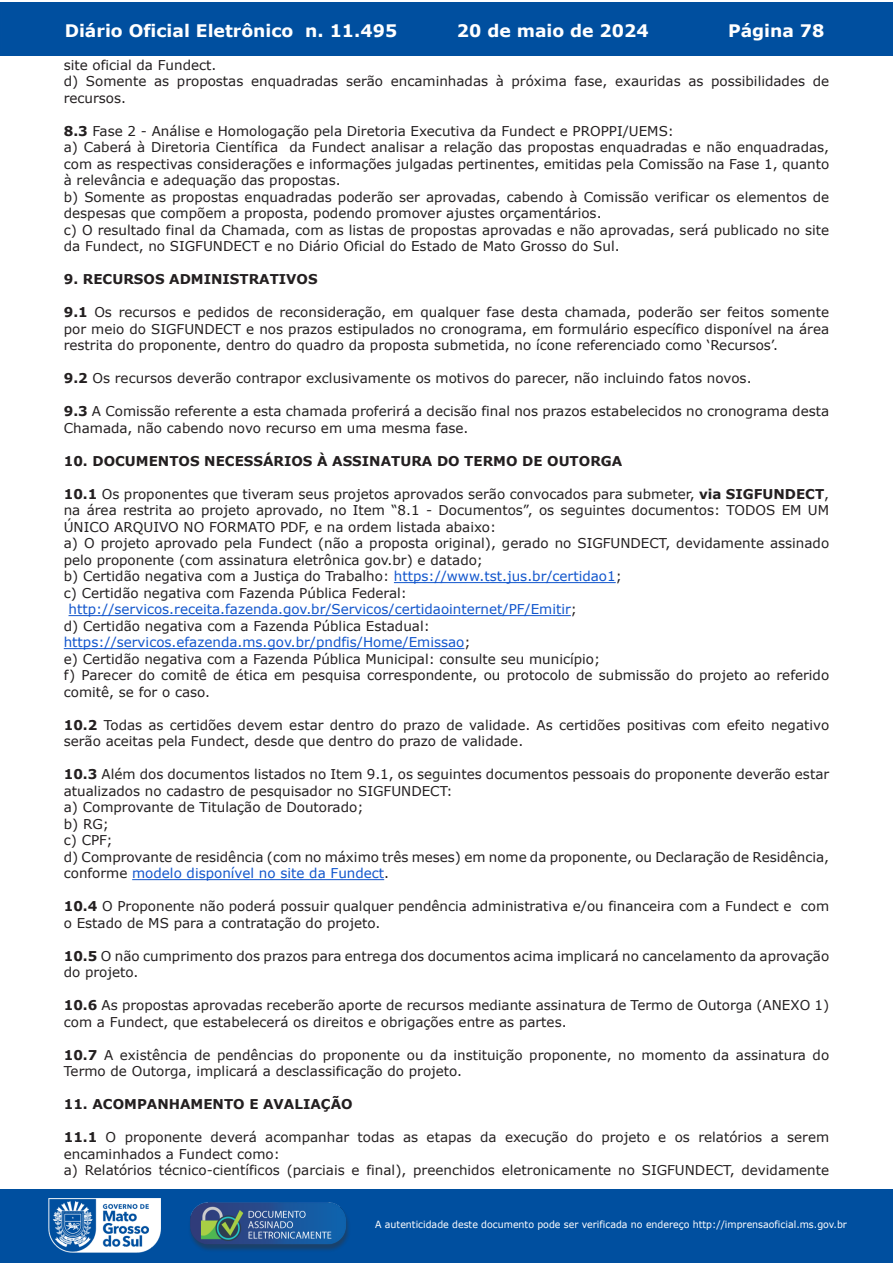
<style>
.page{position:relative;width:893px;height:1263px;background:#fff}
.page>*{position:absolute;margin:0;border:0;box-sizing:border-box;transform-origin:0 0}
.t1{font:700 17.25px "Verdana";color:#fff}
.t2{font:13.5px/16.5px "Verdana";color:#231f20}
.t3{font:13.5px "Verdana";color:#15c}
.t4{font:700 13.5px "Verdana";color:#231f20}
.t5{font:9.9px "Verdana";color:#fff;scale:.95 1}
.s1{font-weight:700}
.s2{color:#15c}
.s3{color:#231f20}
</style>
<div class="page">
<div style="left:0;top:2px;width:893px;height:53px;background:#004f9f"></div>
<div style="left:1px;top:1189px;width:892px;height:74px;background:#004f9f"></div>
<img style="left:49px;top:1198px;width:111px;height:54px">
<img style="left:185px;top:1201px;width:168px;height:54px">
<hr style="left:394px;top:582px;width:222px;height:1px;background:#15c">
<hr style="left:69px;top:615px;width:502px;height:1px;background:#15c">
<hr style="left:64px;top:648px;width:400px;height:1px;background:#15c">
<hr style="left:132px;top:879px;width:252px;height:1px;background:#15c">
<p class="t1" style="left:65px;top:18px;width:334px">Diário Oficial Eletrônico n. 11.495</p>
<p class="t1" style="left:457px;top:18px;width:193px">20 de maio de 2024</p>
<p class="t1" style="left:728px;top:18px;width:98px">Página 78</p>
<p class="t2" style="left:64px;top:57px;width:767px">site oficial da Fundect.<br>d) Somente as propostas enquadradas serão encaminhadas à próxima fase, exauridas as possibilidades de recursos.</p>
<p class="t2" style="left:64px;top:123px;width:767px"><span class="s1">8.3</span> Fase 2 - Análise e Homologação pela Diretoria Executiva da Fundect e PROPPI/UEMS:<br>a) Caberá à Diretoria Científica da Fundect analisar a relação das propostas enquadradas e não enquadradas, com as respectivas considerações e informações julgadas pertinentes, emitidas pela Comissão na Fase 1, quanto à relevância e adequação das propostas.<br>b) Somente as propostas enquadradas poderão ser aprovadas, cabendo à Comissão verificar os elementos de despesas que compõem a proposta, podendo promover ajustes orçamentários.<br>c) O resultado final da Chamada, com as listas de propostas aprovadas e não aprovadas, será publicado no site da Fundect, no SIGFUNDECT e no Diário Oficial do Estado de Mato Grosso do Sul.</p>
<p class="t4" style="left:64px;top:270px;width:255px">9. RECURSOS ADMINISTRATIVOS</p>
<p class="t2" style="left:64px;top:304px;width:767px;text-align:justify"><span class="s1">9.1</span> Os recursos e pedidos de reconsideração, em qualquer fase desta chamada, poderão ser feitos somente por meio do SIGFUNDECT e nos prazos estipulados no cronograma, em formulário específico disponível na área restrita do proponente, dentro do quadro da proposta submetida, no ícone referenciado como ‘Recursos’.</p>
<p class="t2" style="left:64px;top:370px;width:689px"><span class="s1">9.2</span> Os recursos deverão contrapor exclusivamente os motivos do parecer, não incluindo fatos novos.</p>
<p class="t2" style="left:64px;top:403px;width:767px"><span class="s1">9.3</span> A Comissão referente a esta chamada proferirá a decisão final nos prazos estabelecidos no cronograma desta<br>Chamada, não cabendo novo recurso em uma mesma fase.</p>
<p class="t4" style="left:64px;top:451px;width:560px">10. DOCUMENTOS NECESSÁRIOS À ASSINATURA DO TERMO DE OUTORGA</p>
<p class="t2" style="left:64px;top:485px;width:767px"><span class="s1">10.1</span> Os proponentes que tiveram seus projetos aprovados serão convocados para submeter, <span class="s1">via SIGFUNDECT</span>,</p>
<p class="t2" style="left:64px;top:502px;width:767px">na área restrita ao projeto aprovado, no Item “8.1 - Documentos”, os seguintes documentos: TODOS EM UM</p>
<p class="t2" style="left:64px;top:518px;width:434px">ÚNICO ARQUIVO NO FORMATO PDF, e na ordem listada abaixo:</p>
<p class="t2" style="left:64px;top:535px;width:767px">a) O projeto aprovado pela Fundect (não a proposta original), gerado no SIGFUNDECT, devidamente assinado</p>
<p class="t2" style="left:64px;top:551px;width:421px">pelo proponente (com assinatura eletrônica gov.br) e datado;</p>
<p class="t2" style="left:64px;top:568px;width:560px">b) Certidão negativa com a Justiça do Trabalho: <span class="s2">https://www.tst.jus.br/certidao1</span>;</p>
<p class="t2" style="left:64px;top:584px;width:345px">c) Certidão negativa com Fazenda Pública Federal:</p>
<p class="t3" style="left:69px;top:600px;width:510px">http://servicos.receita.fazenda.gov.br/Servicos/certidaointernet/PF/Emitir<span class="s3">;</span></p>
<p class="t2" style="left:64px;top:617px;width:368px">d) Certidão negativa com a Fazenda Pública Estadual:</p>
<p class="t3" style="left:64px;top:633px;width:408px">https://servicos.efazenda.ms.gov.br/pndfis/Home/Emissao<span class="s3">;</span></p>
<p class="t2" style="left:64px;top:650px;width:538px">e) Certidão negativa com a Fazenda Pública Municipal: consulte seu município;</p>
<p class="t2" style="left:64px;top:667px;width:767px">f) Parecer do comitê de ética em pesquisa correspondente, ou protocolo de submissão do projeto ao referido</p>
<p class="t2" style="left:64px;top:683px;width:148px">comitê, se for o caso.</p>
<p class="t2" style="left:64px;top:716px;width:767px"><span class="s1">10.2</span> Todas as certidões devem estar dentro do prazo de validade. As certidões positivas com efeito negativo serão aceitas pela Fundect, desde que dentro do prazo de validade.</p>
<p class="t2" style="left:64px;top:766px;width:767px"><span class="s1">10.3</span> Além dos documentos listados no Item 9.1, os seguintes documentos pessoais do proponente deverão estar atualizados no cadastro de pesquisador no SIGFUNDECT:<br>a) Comprovante de Titulação de Doutorado;<br>b) RG;<br>c) CPF;<br>d) Comprovante de residência (com no máximo três meses) em nome da proponente, ou Declaração de Residência, conforme <span class="s2">modelo disponível no site da Fundect</span>.</p>
<p class="t2" style="left:64px;top:898px;width:767px"><span class="s1">10.4</span> O Proponente não poderá possuir qualquer pendência administrativa e/ou financeira com a Fundect e com o Estado de MS para a contratação do projeto.</p>
<p class="t2" style="left:64px;top:947px;width:767px"><span class="s1">10.5</span> O não cumprimento dos prazos para entrega dos documentos acima implicará no cancelamento da aprovação do projeto.</p>
<p class="t2" style="left:64px;top:997px;width:767px"><span class="s1">10.6</span> As propostas aprovadas receberão aporte de recursos mediante assinatura de Termo de Outorga (ANEXO 1) com a Fundect, que estabelecerá os direitos e obrigações entre as partes.</p>
<p class="t2" style="left:64px;top:1046px;width:767px"><span class="s1">10.7</span> A existência de pendências do proponente ou da instituição proponente, no momento da assinatura do<br>Termo de Outorga, implicará a desclassificação do projeto.</p>
<p class="t4" style="left:64px;top:1095px;width:290px">11. ACOMPANHAMENTO E AVALIAÇÃO</p>
<p class="t2" style="left:64px;top:1129px;width:767px"><span class="s1">11.1</span> O proponente deverá acompanhar todas as etapas da execução do projeto e os relatórios a serem encaminhados a Fundect como:<br>a) Relatórios técnico-científicos (parciais e final), preenchidos eletronicamente no SIGFUNDECT, devidamente</p>
<p class="t5" style="left:375px;top:1218px;width:498px">A autenticidade deste documento pode ser verificada no endereço http://imprensaoficial.ms.gov.br</p>
</div>
